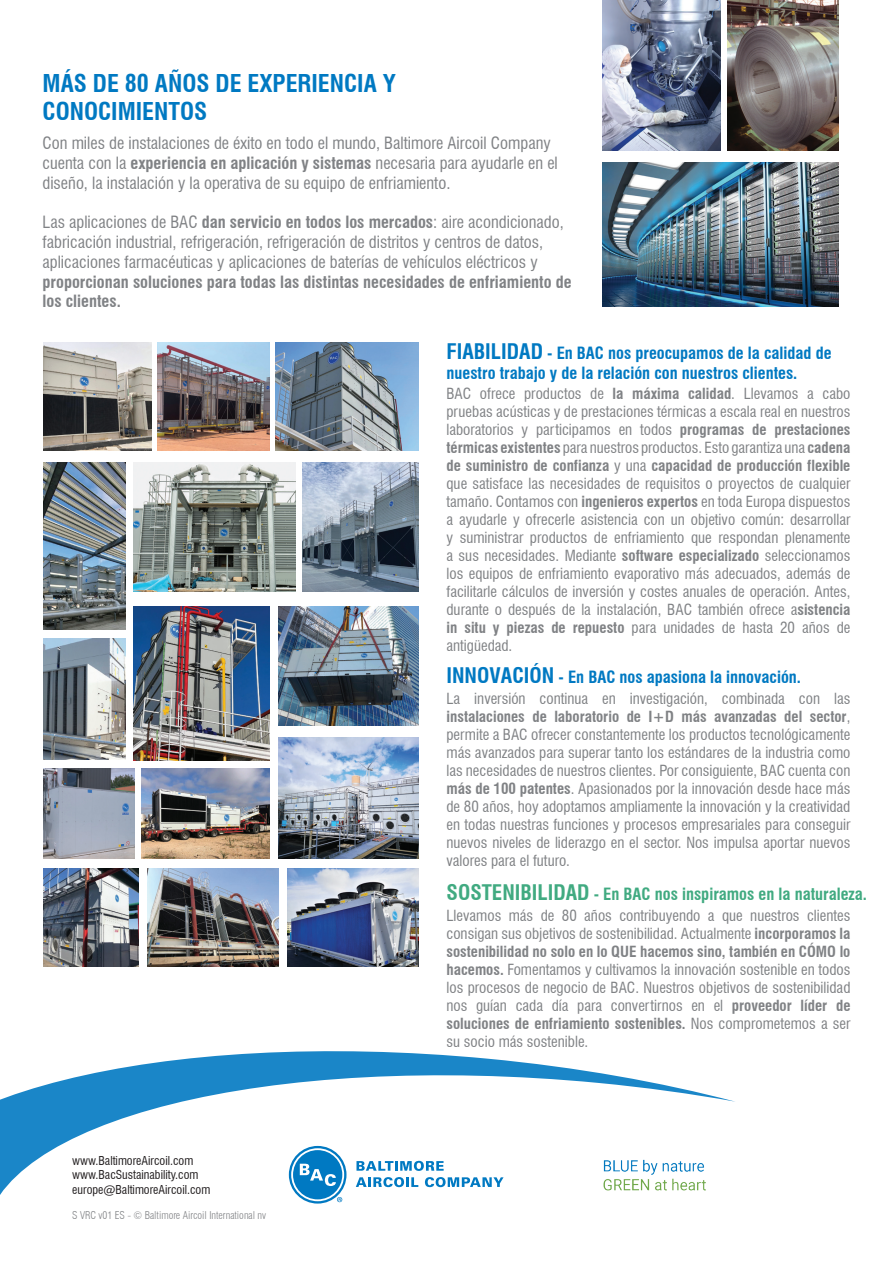
<style>
.page{position:relative;width:893px;height:1263px;background:#fff}
.page>*{position:absolute;margin:0;border:0;box-sizing:border-box;transform-origin:0 0}
.t1{font:700 condensed 24px/28.8px "Swiss 721 BT";color:#0079c2}
.Bullets{font:condensed 16.5px/19.8px "Swiss 721 BT";color:#808285}
.t2{font:700 condensed 16.5px/19.8px "Swiss 721 BT";color:#0079c2}
.t3{font:700 condensed 16.5px "Swiss 721 BT";color:#41aa81}
.Bullets-2{font:condensed 15px/18px "Swiss 721 BT";color:#808285;text-align:justify}
.Bullets-3{font:condensed 12px "Swiss 721 BT";color:#231f20}
.Bullets-4{font:300 condensed 10.5px "Swiss 721 BT";color:#808285}
.s1{font-weight:700}
.s2{font-size:21px}
</style>
<div class="page">
<svg style="left:0;top:1051px;width:735px;height:153px"></svg>
<img style="left:603px;top:1159px;width:104px;height:31px">
<svg style="left:356px;top:1161px;width:88px;height:10px"></svg>
<svg style="left:356px;top:1177px;width:62px;height:10px"></svg>
<svg style="left:425px;top:1177px;width:79px;height:10px"></svg>
<svg style="left:289px;top:1146px;width:57px;height:57px"></svg>
<svg style="left:291px;top:1148px;width:53px;height:53px"></svg>
<div style="left:293px;top:1150px;width:49px;height:49px;background:#0079c2;border-radius:50%"></div>
<svg style="left:300px;top:1164px;width:36px;height:22px"></svg>
<svg style="left:337px;top:1197px;width:5px;height:5px"></svg>
<img style="left:602px;top:0;width:119px;height:151px">
<img style="left:727px;top:0;width:112px;height:151px">
<img style="left:602px;top:163px;width:237px;height:144px">
<img style="left:43px;top:343px;width:108px;height:108px">
<img style="left:148px;top:868px;width:130px;height:98px">
<img style="left:43px;top:769px;width:92px;height:89px">
<img style="left:134px;top:607px;width:136px;height:153px">
<img style="left:275px;top:343px;width:143px;height:108px">
<img style="left:157px;top:343px;width:113px;height:108px">
<img style="left:43px;top:462px;width:83px;height:168px">
<img style="left:278px;top:607px;width:140px;height:119px">
<img style="left:288px;top:868px;width:130px;height:98px">
<img style="left:303px;top:462px;width:115px;height:130px">
<img style="left:278px;top:737px;width:140px;height:121px">
<img style="left:43px;top:868px;width:95px;height:98px">
<img style="left:134px;top:462px;width:161px;height:130px">
<img style="left:43px;top:638px;width:83px;height:122px">
<img style="left:142px;top:769px;width:128px;height:89px">
<p class="t1" style="left:43px;top:68px;width:355px">MÁS DE 80 AÑOS DE EXPERIENCIA Y<br>CONOCIMIENTOS</p>
<p class="Bullets" style="left:43px;top:133px;width:517px">Con miles de instalaciones de éxito en todo el mundo, Baltimore Aircoil Company cuenta con la <span class="s1">experiencia en aplicación y sistemas</span> necesaria para ayudarle en el diseño, la instalación y la operativa de su equipo de enfriamiento.</p>
<p class="Bullets" style="left:43px;top:212px;width:531px">Las aplicaciones de BAC <span class="s1">dan servicio en todos los mercados</span>: aire acondicionado, fabricación industrial, refrigeración, refrigeración de distritos y centros de datos, aplicaciones farmacéuticas y aplicaciones de baterías de vehículos eléctricos y <span class="s1">proporcionan soluciones para todas las distintas necesidades de enfriamiento de los clientes.</span></p>
<p class="Bullets-3" style="left:72px;top:1153px;width:123px">www.BaltimoreAircoil.com</p>
<p class="Bullets-3" style="left:72px;top:1168px;width:128px">www.BacSustainability.com</p>
<p class="Bullets-3" style="left:72px;top:1182px;width:140px">europe@BaltimoreAircoil.com</p>
<p class="Bullets-4" style="left:72px;top:1209px;width:195px">S VRC v01 ES - © Baltimore Aircoil International nv</p>
<p class="t2" style="left:446px;top:343px;width:387px"><span class="s2">FIABILIDAD</span> - En BAC nos preocupamos de la calidad de nuestro trabajo y de la relación con nuestros clientes.</p>
<p class="Bullets-2" style="left:446px;top:384px;width:405px">BAC ofrece productos de <span class="s1">la máxima calidad</span>. Llevamos a cabo pruebas acústicas y de prestaciones térmicas a escala real en nuestros laboratorios y participamos en todos <span class="s1">programas de prestaciones térmicas existentes</span> para nuestros productos. Esto garantiza una <span class="s1">cadena de suministro de confianza</span> y una <span class="s1">capacidad de producción flexible </span>que satisface las necesidades de requisitos o proyectos de cualquier tamaño. Contamos con <span class="s1">ingenieros expertos</span> en toda Europa dispuestos a ayudarle y ofrecerle asistencia con un objetivo común: desarrollar y suministrar productos de enfriamiento que respondan plenamente a sus necesidades. Mediante <span class="s1">software especializado</span> seleccionamos los equipos de enfriamiento evaporativo más adecuados, además de facilitarle cálculos de inversión y costes anuales de operación. Antes, durante o después de la instalación, BAC también ofrece a<span class="s1">sistencia in situ y piezas de repuesto</span> para unidades de hasta 20 años de antigüedad.</p>
<p class="t2" style="left:446px;top:667px;width:356px"><span class="s2">INNOVACIÓN</span> - En BAC nos apasiona la innovación.</p>
<p class="Bullets-2" style="left:446px;top:690px;width:405px">La inversión continua en investigación, combinada con las <span class="s1">instalaciones de laboratorio de I+D más avanzadas del sector</span>, permite a BAC ofrecer constantemente los productos tecnológicamente más avanzados para superar tanto los estándares de la industria como las necesidades de nuestros clientes. Por consiguiente, BAC cuenta con <span class="s1">más de 100 patentes</span>. Apasionados por la innovación desde hace más de 80 años, hoy adoptamos ampliamente la innovación y la creatividad en todas nuestras funciones y procesos empresariales para conseguir nuevos niveles de liderazgo en el sector. Nos impulsa aportar nuevos valores para el futuro.</p>
<p class="t3" style="left:446px;top:884px;width:422px"><span class="s2">SOSTENIBILIDAD</span> - En BAC nos inspiramos en la naturaleza.</p>
<p class="Bullets-2" style="left:446px;top:906px;width:405px">Llevamos más de 80 años contribuyendo a que nuestros clientes consigan sus objetivos de sostenibilidad. Actualmente <span class="s1">incorporamos la sostenibilidad no solo en lo QUE hacemos sino, también en CÓMO lo hacemos.</span> Fomentamos y cultivamos la innovación sostenible en todos los procesos de negocio de BAC. Nuestros objetivos de sostenibilidad nos guían cada día para convertirnos en el <span class="s1">proveedor líder de soluciones de enfriamiento sostenibles.</span> Nos comprometemos a ser su socio más sostenible.</p>
</div>
